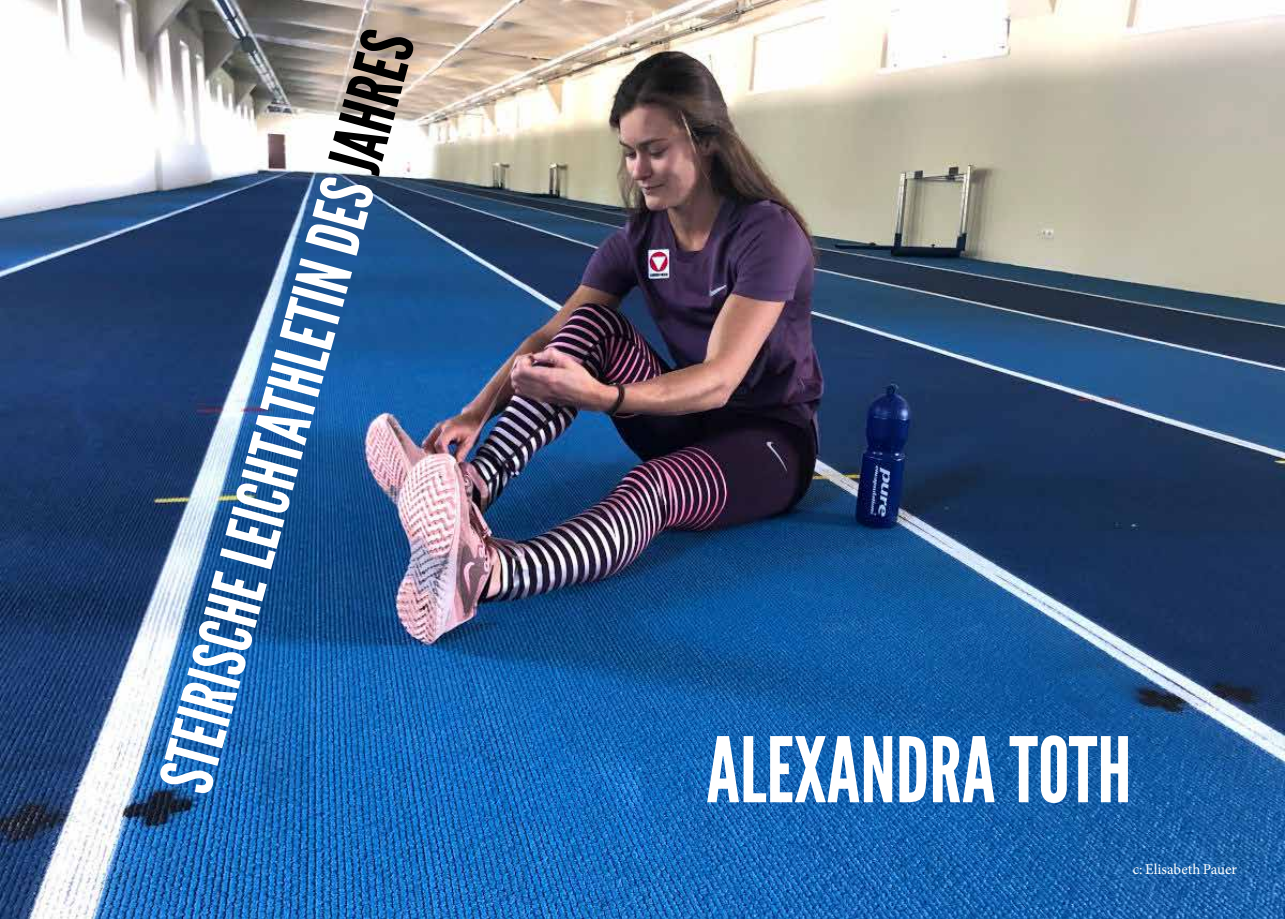
<style>
.page{position:relative;width:1285px;height:919px;background:#fff}
.page>*{position:absolute;margin:0;border:0;box-sizing:border-box;transform-origin:0 0}
.t1{font:90px "League Gothic";color:#fff}
.t2{font:72px "League Gothic";color:#fff}
.t3{font:15px "Minion Pro";color:#fff}
.s1{color:#000}
</style>
<div class="page">
<img style="left:0;top:0;width:1284px;height:918px">
<p class="t2" style="left:144px;top:779px;width:786px;rotate:-75deg">STEIRISCHE LEICHTATHLETIN DES<span class="s1">JAHRES</span></p>
<p class="t1" style="left:706px;top:716px;width:426px">ALEXANDRA TOTH</p>
<p class="t3" style="left:1132px;top:859px;width:106px">c: Elisabeth Pauer</p>
</div>
